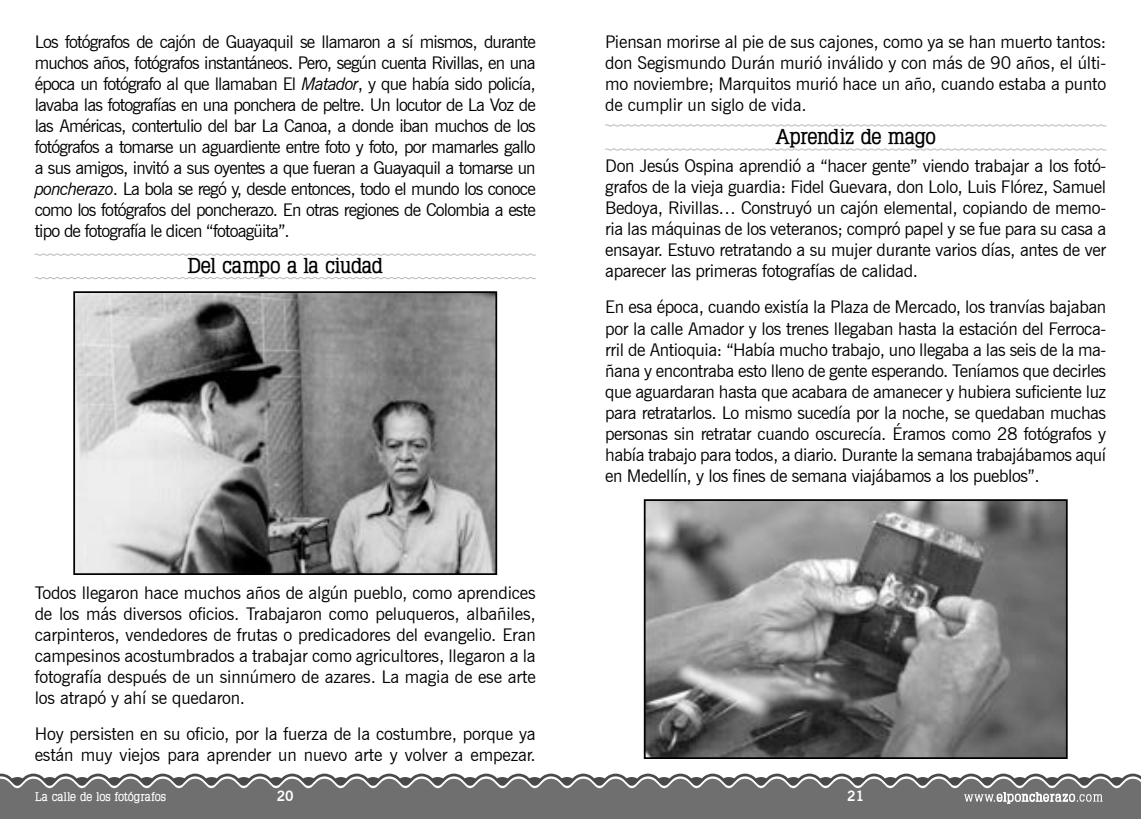
<style>
.page{position:relative;width:1141px;height:819px;background:#fff}
.page>*{position:absolute;margin:0;border:0;box-sizing:border-box;transform-origin:0 0}
.t1{font:700 21px "Typo Latinserif";letter-spacing:-.01em;color:#000}
.t2{font:17.5px/21px "News Gothic BT";letter-spacing:-.01em;color:#000;text-align:justify}
.t3{font:700 14px "News Gothic BT";color:#fff}
.t4{font:700 12.25px "Typo Latinserif";color:#fff}
.s1{font-style:italic}
</style>
<div class="page">
<svg style="left:0;top:773px;width:1141px;height:5px"></svg>
<svg style="left:0;top:778px;width:1141px;height:41px;background:#757474"></svg>
<svg style="left:964px;top:791px;width:139px;height:12px"></svg>
<svg style="left:34px;top:277px;width:502px;height:2px"></svg>
<svg style="left:34px;top:253px;width:502px;height:3px"></svg>
<img style="left:76px;top:294px;width:418px;height:278px">
<div style="left:73px;top:291px;width:424px;height:284px;border:2px solid #000"></div>
<svg style="left:605px;top:148px;width:502px;height:3px"></svg>
<svg style="left:605px;top:124px;width:502px;height:3px"></svg>
<img style="left:647px;top:502px;width:418px;height:254px">
<div style="left:644px;top:499px;width:424px;height:260px;border:2px solid #000"></div>
<p class="t2" style="left:35px;top:31px;width:503px">Los fotógrafos de cajón de Guayaquil se llamaron a sí mismos, durante muchos años, fotógrafos instantáneos. Pero, según cuenta Rivillas, en una época un fotógrafo al que llamaban El <span class="s1">Matador</span>, y que había sido policía, lavaba las fotografías en una ponchera de peltre. Un locutor de La Voz de las Américas, contertulio del bar La Canoa, a donde iban muchos de los fotógrafos a tomarse un aguardiente entre foto y foto, por mamarles gallo a sus amigos, invitó a sus oyentes a que fueran a Guayaquil a tomarse un <span class="s1">poncherazo</span>. La bola se regó y, desde entonces, todo el mundo los conoce como los fotógrafos del poncherazo. En otras regiones de Colombia a este tipo de fotografía le dicen “fotoagüita”.</p>
<p class="t1" style="left:188px;top:254px;width:197px">Del campo a la ciudad</p>
<p class="t2" style="left:35px;top:581px;width:503px">Todos llegaron hace muchos años de algún pueblo, como aprendices de los más diversos oficios. Trabajaron como peluqueros, albañiles, carpinteros, vendedores de frutas o predicadores del evangelio. Eran campesinos acostumbrados a trabajar como agricultores, llegaron a la fotografía después de un sinnúmero de azares. La magia de ese arte los atrapó y ahí se quedaron.</p>
<p class="t2" style="left:35px;top:723px;width:503px">Hoy persisten en su oficio, por la fuerza de la costumbre, porque ya están muy viejos para aprender un nuevo arte y volver a empezar.</p>
<p class="t2" style="left:605px;top:31px;width:503px">Piensan morirse al pie de sus cajones, como ya se han muerto tantos: don Segismundo Durán murió inválido y con más de 90 años, el últi&shy;mo noviembre; Marquitos murió hace un año, cuando estaba a punto de cumplir un siglo de vida.</p>
<p class="t1" style="left:776px;top:125px;width:162px">Aprendiz de mago</p>
<p class="t2" style="left:605px;top:155px;width:503px">Don Jesús Ospina aprendió a “hacer gente” viendo trabajar a los fotó&shy;grafos de la vieja guardia: Fidel Guevara, don Lolo, Luis Flórez, Samuel Bedoya, Rivillas… Construyó un cajón elemental, copiando de memo&shy;ria las máquinas de los veteranos; compró papel y se fue para su casa a ensayar. Estuvo retratando a su mujer durante varios días, antes de ver aparecer las primeras fotografías de calidad.</p>
<p class="t2" style="left:605px;top:296px;width:503px">En esa época, cuando existía la Plaza de Mercado, los tranvías bajaban por la calle Amador y los trenes llegaban hasta la estación del Ferroca&shy;rril de Antioquia: “Había mucho trabajo, uno llegaba a las seis de la ma&shy;ñana y encontraba esto lleno de gente esperando. Teníamos que decirles que aguardaran hasta que acabara de amanecer y hubiera suficiente luz para retratarlos. Lo mismo sucedía por la noche, se quedaban muchas personas sin retratar cuando oscurecía. Éramos como 28 fotógrafos y había trabajo para todos, a diario. Durante la semana trabajábamos aquí en Medellín, y los fines de semana viajábamos a los pueblos”.</p>
<p class="t4" style="left:35px;top:789px;width:132px">La calle de los fotógrafos</p>
<p class="t3" style="left:277px;top:787px;width:18px">20</p>
<p class="t3" style="left:847px;top:787px;width:18px">21</p>
</div>
